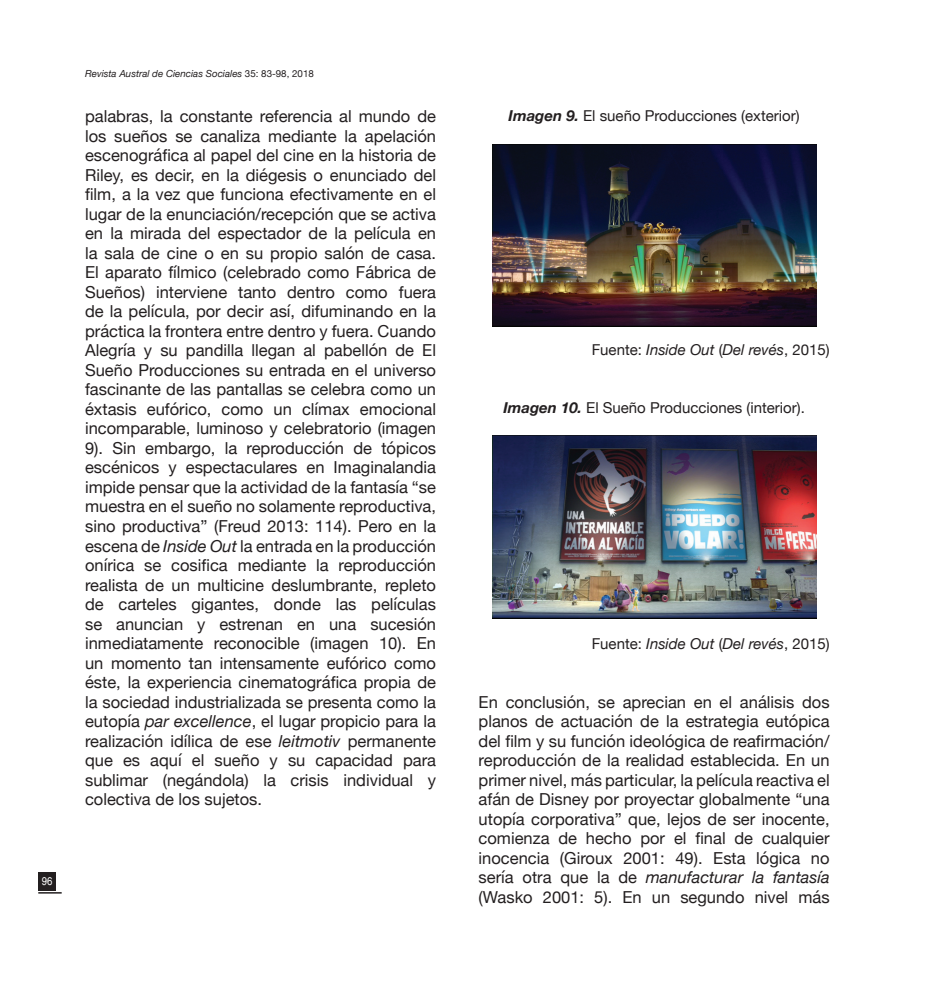
<style>
.page{position:relative;width:936px;height:1000px;background:#fff}
.page>*{position:absolute;margin:0;border:0;box-sizing:border-box;transform-origin:0 0}
.t1{font:16.5px/19.5px "Helvetica Neue";color:#231f20;text-align:justify}
.t2{font:15px "Helvetica Neue";color:#231f20}
.t3{font:italic 15px "Helvetica Neue";color:#231f20}
.t4{font:11.25px "Helvetica LT Std";color:#fff;scale:.85 1}
.t5{font:italic 9.75px "Helvetica Neue";color:#231f20}
.s1{font-style:normal}
.s2{font-style:italic}
.s3{font-weight:700;font-style:italic}
</style>
<div class="page">
<div style="left:38px;top:872px;width:18px;height:18px;background:#231f20"></div>
<hr style="left:38px;top:891px;width:24px;height:2px;background:#231f20">
<img style="left:492px;top:144px;width:324px;height:182px">
<img style="left:492px;top:436px;width:324px;height:182px">
<p class="t4" style="left:42px;top:874px;width:14px">96</p>
<p class="t5" style="left:85px;top:66px;width:230px">Revista Austral de Ciencias Sociales <span class="s1">35: 83-98, 2018</span></p>
<p class="t1" style="left:85px;top:107px;width:352px">palabras, la constante referencia al mundo de los sueños se canaliza mediante la apelación escenográfica al papel del cine en la historia de Riley, es decir, en la diégesis o enunciado del film, a la vez que funciona efectivamente en el lugar de la enunciación/recepción que se activa en la mirada del espectador de la película en la sala de cine o en su propio salón de casa.<br>El aparato fílmico (celebrado como Fábrica de Sueños) interviene tanto dentro como fuera de la película, por decir así, difuminando en la práctica la frontera entre dentro y fuera. Cuando Alegría y su pandilla llegan al pabellón de El Sueño Producciones su entrada en el universo fascinante de las pantallas se celebra como un éxtasis eufórico, como un clímax emocional incomparable, luminoso y celebratorio (imagen 9). Sin embargo, la reproducción de tópicos escénicos y espectaculares en Imaginalandia impide pensar que la actividad de la fantasía “se muestra en el sueño no solamente reproductiva, sino productiva” (Freud 2013: 114). Pero en la escena de <span class="s2">Inside Out</span> la entrada en la producción onírica se cosifica mediante la reproducción realista de un multicine deslumbrante, repleto de carteles gigantes, donde las películas se anuncian y estrenan en una sucesión inmediatamente reconocible (imagen 10). En un momento tan intensamente eufórico como éste, la experiencia cinematográfica propia de la sociedad industrializada se presenta como la eutopía <span class="s2">par excellence</span>, el lugar propicio para la realización idílica de ese <span class="s2">leitmotiv</span> permanente que es aquí el sueño y su capacidad para sublimar (negándola) la crisis individual y colectiva de los sujetos.</p>
<p class="t2" style="left:508px;top:105px;width:292px"><span class="s3">Imagen 9.</span> El sueño Producciones (exterior)</p>
<p class="t3" style="left:591px;top:339px;width:239px"><span class="s1">Fuente:</span> Inside Out <span class="s1">(</span>Del revés<span class="s1">, 2015)</span></p>
<p class="t2" style="left:503px;top:396px;width:303px"><span class="s3">Imagen 10.</span> El Sueño Producciones (interior).</p>
<p class="t3" style="left:591px;top:632px;width:239px"><span class="s1">Fuente:</span> Inside Out <span class="s1">(</span>Del revés<span class="s1">, 2015)</span></p>
<p class="t1" style="left:478px;top:693px;width:352px">En conclusión, se aprecian en el análisis dos planos de actuación de la estrategia eutópica del film y su función ideológica de reafirmación/ reproducción de la realidad establecida. En un primer nivel, más particular, la película reactiva el afán de Disney por proyectar globalmente “una utopía corporativa” que, lejos de ser inocente, comienza de hecho por el final de cualquier inocencia (Giroux 2001: 49). Esta lógica no sería otra que la de <span class="s2">manufacturar la fantasía </span>(Wasko 2001: 5). En un segundo nivel más</p>
</div>
